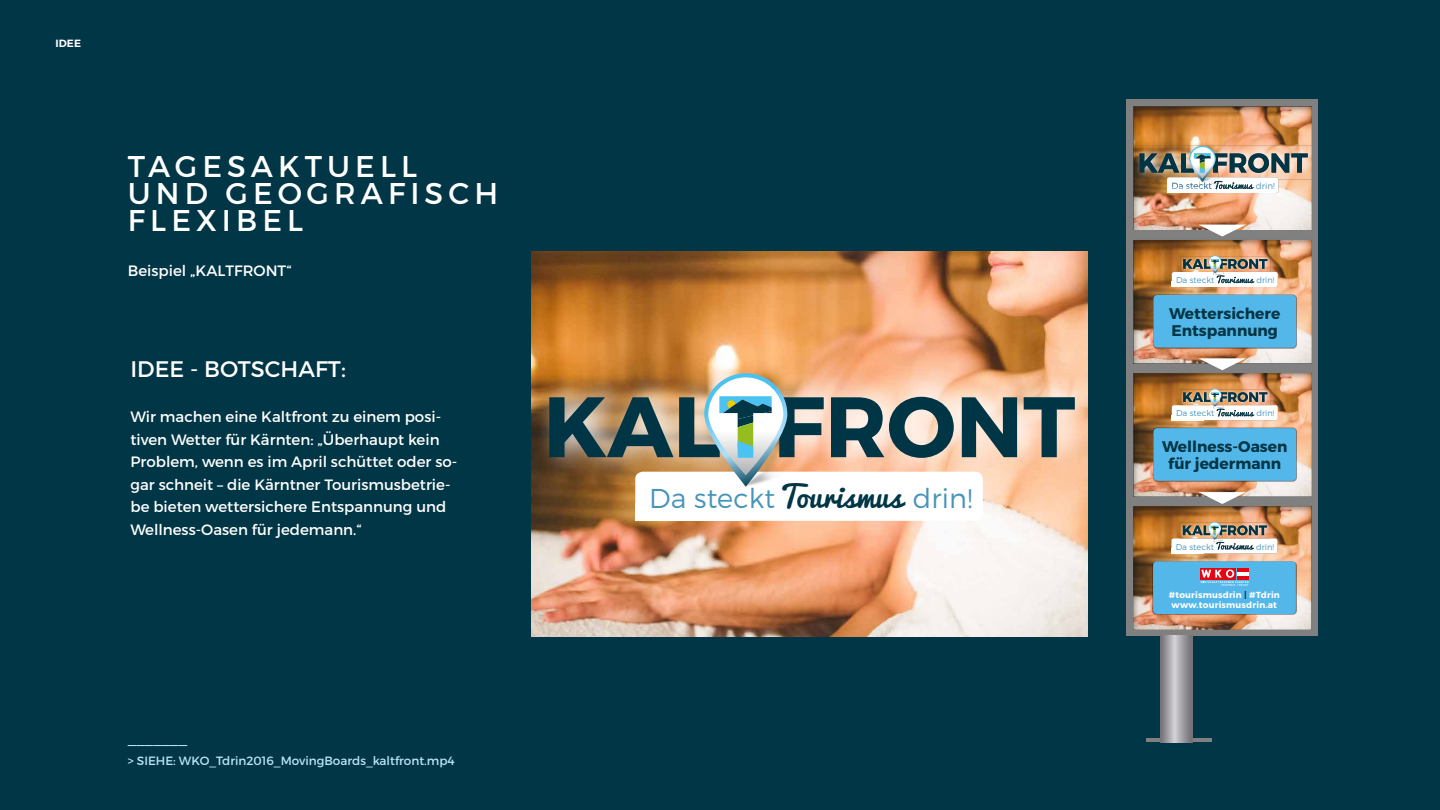
<style>
.page{position:relative;width:1440px;height:810px;background:#003645}
.page>*{position:absolute;margin:0;border:0;box-sizing:border-box;transform-origin:0 0}
.t1{font:700 85.57px "Montserrat";color:#003545}
.t2{font:30px/27px "Montserrat";letter-spacing:.17em;color:#fff}
.t3{font:300 27.22px "Montserrat";letter-spacing:.005em;color:#4694ba}
.t4{font:22.5px "Montserrat";color:#fff}
.t5{font:700 15.45px/16.6px "Montserrat";color:#003545}
.t6{font:15px/22.5px "Montserrat";color:#fff}
.t7{font:15px "Montserrat";color:#bce4fa}
.t8{font:12px "Montserrat";color:#bce4fa}
.t9{font:600 10.5px "Montserrat";color:#fff}
.t10{font:700 8.77px/9.8px "Montserrat";letter-spacing:.02em;color:#fff;text-align:center}
.t11{font:300 8.7px "Montserrat";color:#4694ba}
.t12{font:300 8.32px "Montserrat";letter-spacing:.005em;color:#4694ba}
.s1{font-family:"Pacifico";font-weight:400;font-size:29.62px;color:#003645}
.s2{color:#003645}
</style>
<div class="page">
<div style="left:1126px;top:99px;width:192px;height:537px;background:#808080"></div>
<hr style="left:1147px;top:738px;width:65px;height:4px;background:#808080">
<div style="left:1133px;top:106px;width:180px;height:124px;background:#000;opacity:.3"></div>
<div style="left:1133px;top:239px;width:180px;height:125px;background:#000;opacity:.3"></div>
<div style="left:1133px;top:372px;width:180px;height:125px;background:#000;opacity:.3"></div>
<div style="left:1133px;top:506px;width:180px;height:124px;background:#000;opacity:.3"></div>
<svg style="left:1161px;top:636px;width:31px;height:106px"></svg>
<svg style="left:1198px;top:225px;width:48px;height:12px"></svg>
<svg style="left:1198px;top:358px;width:48px;height:12px"></svg>
<svg style="left:1198px;top:492px;width:48px;height:12px"></svg>
<img style="left:531px;top:251px;width:556px;height:385px">
<img style="left:538px;top:372px;width:549px;height:106px">
<div style="left:635px;top:472px;width:348px;height:49px;background:#fff;border-radius:8px"></div>
<div style="left:635px;top:504px;width:106px;height:17px;background:#fff"></div>
<img style="left:768px;top:443px;width:31px;height:38px">
<svg style="left:704px;top:373px;width:83px;height:114px"></svg>
<svg style="left:708px;top:377px;width:75px;height:98px"></svg>
<svg style="left:719px;top:396px;width:53px;height:62px"></svg>
<p class="t9" style="left:55px;top:37px;width:27px">IDEE</p>
<h2 class="t2" style="left:128px;top:153px;width:372px">TAGESAKTUELL<br>UND GEOGRAFISCH<br>FLEXIBEL</h2>
<p class="t6" style="left:128px;top:259px;width:164px">Beispiel „KALTFRONT“</p>
<h3 class="t4" style="left:130px;top:355px;width:217px">IDEE - BOTSCHAFT:</h3>
<p class="t6" style="left:130px;top:406px;width:328px">Wir machen eine Kaltfront zu einem posi&shy;tiven Wetter für Kärnten: „Überhaupt kein Problem, wenn es im April schüttet oder so&shy;gar schneit – die Kärntner Tourismusbetrie&shy;be bieten wettersichere Entspannung und Wellness-Oasen für jedemann.“</p>
<h1 class="t1" style="left:543px;top:374px;width:534px">KALTFRONT</h1>
<h3 class="t3" style="left:649px;top:482px;width:325px">Da steckt <span class="s1">Tourismus</span> drin!</h3>
<p class="t7" style="left:128px;top:728px;width:61px">_______</p>
<p class="t8" style="left:128px;top:754px;width:328px">&gt; SIEHE: WKO_Tdrin2016_MovingBoards_kaltfront.mp4</p>
<p class="t11" style="left:1256px;top:181px;width:21px">drin!</p>
<p class="t12" style="left:1176px;top:275px;width:40px">Da steckt</p>
<p class="t12" style="left:1256px;top:275px;width:20px">drin!</p>
<p class="t5" style="left:1169px;top:306px;width:113px">Wettersichere<br>Entspannung</p>
<p class="t12" style="left:1176px;top:408px;width:40px">Da steckt</p>
<p class="t12" style="left:1256px;top:408px;width:20px">drin!</p>
<p class="t5" style="left:1162px;top:439px;width:127px;text-align:center">Wellness-Oasen für jedermann</p>
<p class="t12" style="left:1176px;top:542px;width:40px">Da steckt</p>
<p class="t12" style="left:1256px;top:542px;width:20px">drin!</p>
<p class="t10" style="left:1169px;top:590px;width:113px">#tourismusdrin <span class="s2">|</span> #Tdrin www.tourismusdrin.at</p>
</div>
